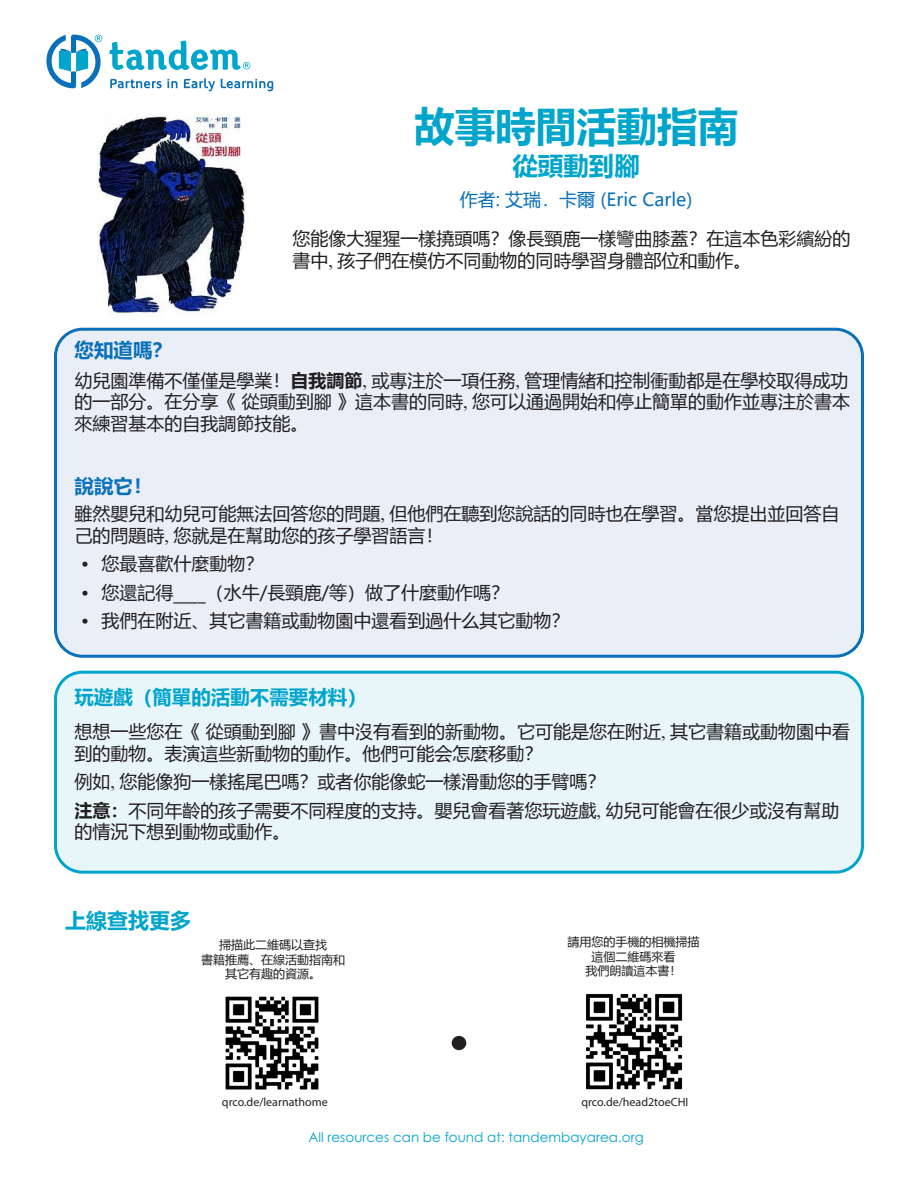
<style>
.page{position:relative;width:918px;height:1188px;background:#fff}
.page>*{position:absolute;margin:0;border:0;box-sizing:border-box;transform-origin:0 0}
.t1{font:700 40.5px "Microsoft Ya Hei";color:#00a5cc}
.t2{font:700 25.5px "Microsoft Ya Hei";color:#00a5cc}
.t3{font:700 21px "Microsoft Ya Hei";color:#00a5cc}
.t4{font:700 19.5px "Microsoft Ya Hei";color:#00a5cc}
.t5{font:700 19.5px "Microsoft Ya Hei";color:#0970b9}
.t6{font:18px/21.6px "Microsoft Ya Hei";color:#231f20}
.t7{font:18px "Microsoft Ya Hei";color:#0970b9}
.t8{font:13.5px "Century Gothic Pro";color:#00a5cc}
.t9{font:12px/14.4px "Microsoft Ya Hei";color:#231f20;text-align:center}
.t10{font:12px "Myriad Pro";color:#231f20}
.s1{font-family:"Times New Roman"}
.s2{font-weight:700}
</style>
<div class="page">
<svg style="left:110px;top:79px;width:67px;height:9px"></svg>
<svg style="left:184px;top:78px;width:31px;height:13px"></svg>
<svg style="left:221px;top:79px;width:52px;height:12px"></svg>
<svg style="left:46px;top:35px;width:56px;height:53px"></svg>
<svg style="left:109px;top:41px;width:141px;height:29px"></svg>
<img style="left:97px;top:114px;width:149px;height:202px">
<div style="left:56px;top:329px;width:806px;height:327px;background:#e9eef7;border-radius:27px"></div>
<div style="left:54px;top:328px;width:810px;height:330px;border:3px solid #0970b9;border-radius:27px"></div>
<div style="left:452px;top:1037px;width:14px;height:12px;background:#231f20;border-radius:50%"></div>
<div style="left:452px;top:1036px;width:14px;height:14px;border:2px solid #231f20;border-radius:50%"></div>
<img style="left:225px;top:996px;width:94px;height:94px">
<img style="left:586px;top:993px;width:97px;height:97px">
<div style="left:56px;top:672px;width:807px;height:200px;background:#e9f6f9;border-radius:27px"></div>
<div style="left:54px;top:671px;width:810px;height:203px;border:3px solid #00a5cc;border-radius:27px"></div>
<p class="t1" style="left:414px;top:98px;width:325px">故事時間活動指南</p>
<p class="t2" style="left:512px;top:148px;width:129px">從頭動到腳</p>
<p class="t7" style="left:460px;top:187px;width:234px">作者: 艾瑞．卡爾 (Eric Carle)</p>
<p class="t6" style="left:293px;top:227px;width:559px">您能像大猩猩一樣撓頭嗎？像長頸鹿一樣彎曲膝蓋？在這本色彩繽紛的書中<span class="s1">,</span> 孩子們在模仿不同動物的同時學習身體部位和動作。</p>
<p class="t5" style="left:75px;top:336px;width:99px">您知道嗎？</p>
<p class="t6" style="left:75px;top:369px;width:777px;text-align:justify">幼兒園準備不僅僅是學業！<span class="s2">自我調節</span><span class="s1">,</span> 或專注於一項任務<span class="s1">,</span> 管理情緒和控制衝動都是在學校取得成功的一部分。在分享《 從頭動到腳 》這本書的同時<span class="s1">,</span> 您可以通過開始和停止簡單的動作並專注於書本來練習基本的自我調節技能。</p>
<p class="t5" style="left:75px;top:472px;width:79px">說說它！</p>
<p class="t6" style="left:75px;top:502px;width:766px">雖然嬰兒和幼兒可能無法回答您的問題<span class="s1">,</span> 但他們在聽到您說話的同時也在學習。當您提出並回答自己的問題時<span class="s1">,</span> 您就是在幫助您的孩子學習語言！</p>
<p class="t6" style="left:81px;top:552px;width:184px">• 您最喜歡什麼動物？</p>
<p class="t6" style="left:81px;top:581px;width:429px">• 您還記得____（水牛/長頸鹿/等）做了什麼動作嗎？</p>
<p class="t6" style="left:81px;top:609px;width:490px">• 我們在附近、其它書籍或動物園中還看到過什么其它動物？</p>
<p class="t4" style="left:74px;top:684px;width:294px">玩遊戲（簡單的活動不需要材料）</p>
<p class="t6" style="left:75px;top:721px;width:777px">想想一些您在《 從頭動到腳 》書中沒有看到的新動物。它可能是您在附近<span class="s1">,</span> 其它書籍或動物園中看到的動物。表演這些新動物的動作。他們可能会怎麼移動？</p>
<p class="t6" style="left:75px;top:770px;width:532px">例如<span class="s1">,</span> 您能像狗一樣搖尾巴嗎？或者你能像蛇一樣滑動您的手臂嗎？</p>
<p class="t6" style="left:75px;top:799px;width:766px"><span class="s2">注意：</span>不同年齡的孩子需要不同程度的支持。嬰兒會看著您玩遊戲<span class="s1">,</span> 幼兒可能會在很少或沒有幫助的情況下想到動物或動作。</p>
<p class="t3" style="left:65px;top:906px;width:127px">上線查找更多</p>
<p class="t9" style="left:201px;top:937px;width:145px">掃描此二維碼以查找<br>書籍推薦、在線活動指南和其它有趣的資源。</p>
<p class="t9" style="left:567px;top:934px;width:133px">請用您的手機的相機掃描</p>
<p class="t9" style="left:591px;top:949px;width:85px">這個二維碼來看</p>
<p class="t9" style="left:585px;top:963px;width:97px">我們朗讀這本書！</p>
<p class="t10" style="left:222px;top:1095px;width:107px">qrco.de/learnathome</p>
<p class="t10" style="left:581px;top:1095px;width:109px">qrco.de/head2toeCHI</p>
<p class="t8" style="left:308px;top:1129px;width:337px">All resources can be found at: tandembayarea.org</p>
</div>
